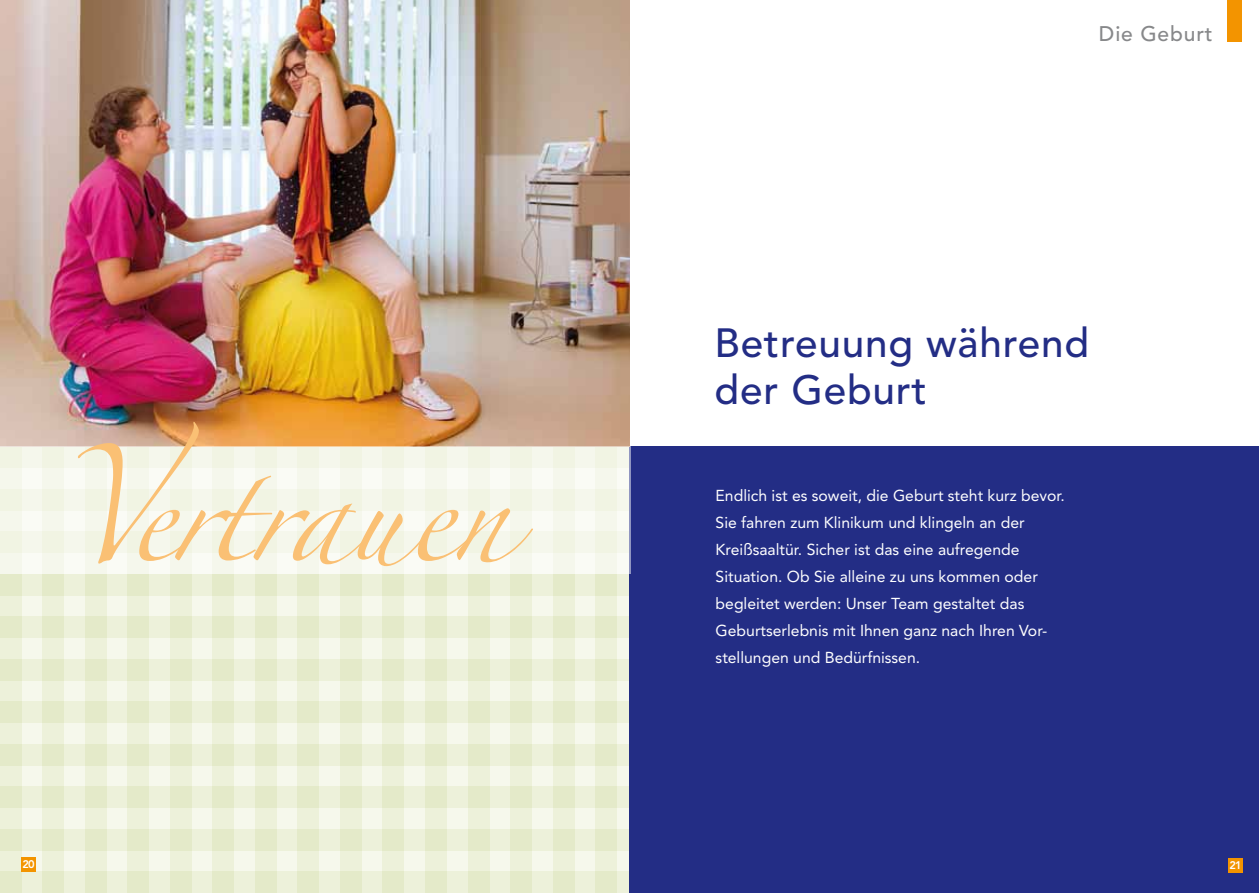
<style>
.page{position:relative;width:1259px;height:893px;background:#fff}
.page>*{position:absolute;margin:0;border:0;box-sizing:border-box;transform-origin:0 0}
.t1{font:90px "Zapfino";letter-spacing:-.03em;color:#fac074}
.t2{font:500 40.5px/47.2px "Avenir";letter-spacing:.02em;color:#232d85}
.t3{font:500 21px "Avenir";letter-spacing:.04em;color:#87888a}
.t4{font:15.75px/27px "Avenir";color:#fff}
.t5{font:800 10.95px "Avenir";color:#fff}
.s1{font-size:105px}
</style>
<div class="page">
<div style="left:0;top:446px;width:629px;height:447px;background:#f6f8ec"></div>
<div style="left:0;top:446px;width:21px;height:447px;background:#edf1da"></div>
<div style="left:43px;top:446px;width:21px;height:447px;background:#edf1da"></div>
<div style="left:85px;top:446px;width:21px;height:447px;background:#edf1da"></div>
<div style="left:128px;top:446px;width:21px;height:447px;background:#edf1da"></div>
<div style="left:170px;top:446px;width:21px;height:447px;background:#edf1da"></div>
<div style="left:213px;top:446px;width:21px;height:447px;background:#edf1da"></div>
<div style="left:255px;top:446px;width:21px;height:447px;background:#edf1da"></div>
<div style="left:298px;top:446px;width:21px;height:447px;background:#edf1da"></div>
<div style="left:340px;top:446px;width:21px;height:447px;background:#edf1da"></div>
<div style="left:383px;top:446px;width:21px;height:447px;background:#edf1da"></div>
<div style="left:425px;top:446px;width:21px;height:447px;background:#edf1da"></div>
<div style="left:468px;top:446px;width:21px;height:447px;background:#edf1da"></div>
<div style="left:510px;top:446px;width:21px;height:447px;background:#edf1da"></div>
<div style="left:553px;top:446px;width:21px;height:447px;background:#edf1da"></div>
<div style="left:595px;top:446px;width:22px;height:447px;background:#edf1da"></div>
<div style="left:0;top:574px;width:629px;height:21px;background:linear-gradient(to right,#e8edd1,#e8edd1)"></div>
<div style="left:0;top:617px;width:629px;height:21px;background:linear-gradient(to right,#e8edd1,#e8edd1)"></div>
<div style="left:0;top:659px;width:629px;height:21px;background:linear-gradient(to right,#e8edd1,#e8edd1)"></div>
<div style="left:0;top:702px;width:629px;height:21px;background:linear-gradient(to right,#e8edd1,#e8edd1)"></div>
<div style="left:0;top:744px;width:629px;height:21px;background:linear-gradient(to right,#e8edd1,#e8edd1)"></div>
<div style="left:0;top:787px;width:629px;height:21px;background:linear-gradient(to right,#e8edd1,#e8edd1)"></div>
<div style="left:0;top:829px;width:629px;height:21px;background:linear-gradient(to right,#e8edd1,#e8edd1)"></div>
<div style="left:0;top:872px;width:629px;height:21px;background:linear-gradient(to right,#e8edd1,#e8edd1)"></div>
<div style="left:629px;top:446px;width:630px;height:447px;background:#232d85"></div>
<img style="left:0;top:0;width:629px;height:446px">
<div style="left:0;top:446px;width:630px;height:128px;background:#f5f7ec"></div>
<div style="left:21px;top:857px;width:15px;height:15px;background:#f39400"></div>
<div style="left:1227px;top:858px;width:15px;height:15px;background:#f39400"></div>
<div style="left:1227px;top:0;width:15px;height:42px;background:#f39400"></div>
<h1 class="t1" style="left:64px;top:476px;width:447px"><span class="s1">V</span>ertrauen</h1>
<h3 class="t3" style="left:1099px;top:21px;width:115px">Die Geburt</h3>
<h2 class="t2" style="left:714px;top:320px;width:376px">Betreuung während der Geburt</h2>
<p class="t4" style="left:715px;top:482px;width:351px">Endlich ist es soweit, die Geburt steht kurz bevor.<br>Sie fahren zum Klinikum und klingeln an der Kreißsaaltür. Sicher ist das eine aufregende Situation. Ob Sie alleine zu uns kommen oder begleitet werden: Unser Team gestaltet das Geburtserlebnis mit Ihnen ganz nach Ihren Vor&shy;stellungen und Bedürfnissen.</p>
<p class="t5" style="left:23px;top:858px;width:14px">20</p>
<p class="t5" style="left:1229px;top:859px;width:14px">21</p>
</div>
